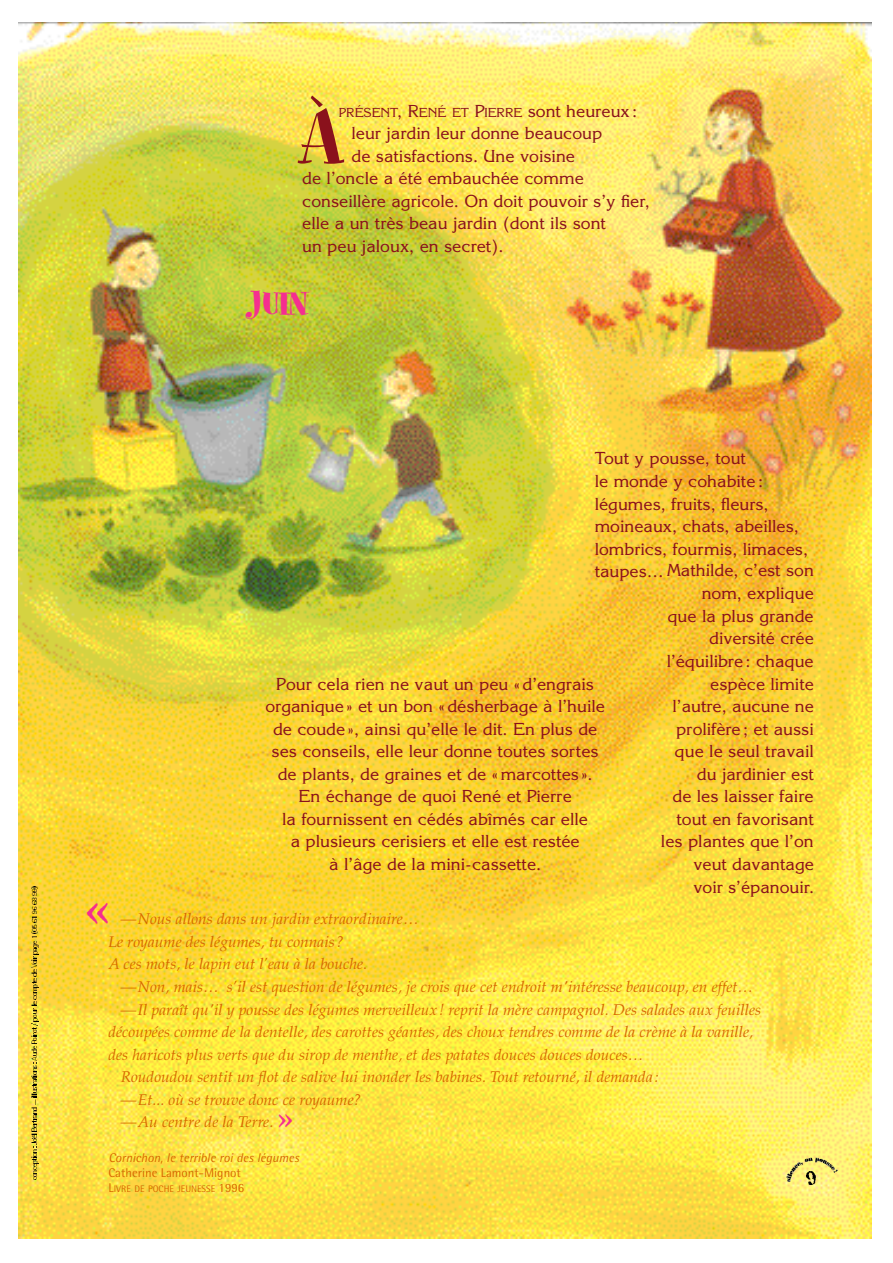
<style>
.page{position:relative;width:893px;height:1263px;background:#fff}
.page>*{position:absolute;margin:0;border:0;box-sizing:border-box;transform-origin:0 0}
.t1{font:85.35px "Spumoni LP";color:#8a111c;scale:.91 1}
.t2{font:45.15px "Attic";color:#f52e90}
.t3{font:36.6px "Spumoni LP";color:#f52e90}
.t4{font:28.2px "Attic";color:#f52e90}
.t5{font:16.95px/22.6px "Korinna";color:#8a111c;text-align:right}
.t6{font:italic 15.45px/22.5px "Palatino";color:#d76700}
.t7{font:italic 12.75px "Rotis Semi Sans";color:#d76700}
.t8{font:12.75px "Korinna";color:#8a111c}
.t9{font:12.75px "Rotis Semi Sans";color:#d76700}
.t10{font:9.45px "Rotis Semi Sans";color:#d76700}
.s1{font-size:16.95px}
.s2{font-size:12.75px}
</style>
<div class="page">
<img style="left:18px;top:22px;width:853px;height:1216px">
<img style="left:801px;top:1182px;width:14px;height:2px">
<img style="left:784px;top:1153px;width:53px;height:29px">
<svg style="left:30px;top:887px;width:8px;height:293px;background:#c5ad34"></svg>
<h1 class="t1" style="left:299px;top:82px;width:49px">À</h1>
<p class="t8" style="left:339px;top:105px;width:300px">PRÉSENT<span class="s1">, R</span>ENÉ ET <span class="s1">P</span>IERRE <span class="s1">sont heureux :</span></p>
<p class="t5" style="left:351px;top:122px;width:252px">leur jardin leur donne beaucoup</p>
<p class="t5" style="left:351px;top:145px;width:225px">de satisfactions. Une voisine</p>
<p class="t5" style="left:302px;top:167px;width:283px">de l’oncle a été embauchée comme</p>
<p class="t5" style="left:302px;top:190px;width:349px">conseillère agricole. On doit pouvoir s’y fier,</p>
<p class="t5" style="left:302px;top:212px;width:305px">elle a un très beau jardin (dont ils sont</p>
<p class="t5" style="left:302px;top:235px;width:203px">un peu jaloux, en secret).</p>
<h3 class="t3" style="left:246px;top:280px;width:63px">JUIN</h3>
<p class="t5" style="left:594px;top:447px;width:215px;text-align:left">Tout y pousse, tout<br>le monde y cohabite : légumes, fruits, fleurs, moineaux, chats, abeilles, lombrics, fourmis, limaces,</p>
<p class="t5" style="left:594px;top:559px;width:221px">taupes… Mathilde, c’est son nom, explique<br>que la plus grande<br>diversité crée<br>l’équilibre : chaque<br>espèce limite<br>l’autre, aucune ne<br>prolifère ; et aussi<br>que le seul travail<br>du jardinier est<br>de les laisser faire<br>tout en favorisant<br>les plantes que l’on<br>veut davantage<br>voir s’épanouir.</p>
<p class="t5" style="left:265px;top:672px;width:341px;text-align:center">Pour cela rien ne vaut un peu « d’engrais organique » et un bon « désherbage à l’huile de coude », ainsi qu’elle le dit. En plus de ses conseils, elle leur donne toutes sortes de plants, de graines et de « marcottes ».<br>En échange de quoi René et Pierre<br>la fournissent en cédés abîmés car elle<br>a plusieurs cerisiers et elle est restée<br>à l’âge de la mini-cassette.</p>
<p class="t6" style="left:108px;top:910px;width:311px;text-indent:12px">—Nous allons dans un jardin extraordinaire…<br>Le royaume des légumes, tu connais?<br>A ces mots, le lapin eut l’eau à la bouche.</p>
<p class="t6" style="left:121px;top:977px;width:634px">—Non, mais… s’il est question de légumes, je crois que cet endroit m'intéresse beaucoup, en effet…</p>
<p class="t6" style="left:121px;top:1000px;width:642px">—Il paraît qu'il y pousse des légumes merveilleux! reprit la mère campagnol. Des salades aux feuilles</p>
<p class="t6" style="left:108px;top:1022px;width:646px">découpées comme de la dentelle, des carottes géantes, des choux tendres comme de la crème à la vanille,</p>
<p class="t6" style="left:108px;top:1045px;width:536px">des haricots plus verts que du sirop de menthe, et des patates douces douces douces…</p>
<p class="t6" style="left:121px;top:1068px;width:539px">Roudoudou sentit un flot de salive lui inonder les babines. Tout retourné, il demanda :</p>
<p class="t6" style="left:121px;top:1090px;width:242px">—Et... où se trouve donc ce royaume?</p>
<p class="t6" style="left:121px;top:1113px;width:154px">—Au centre de la Terre.</p>
<p class="t7" style="left:108px;top:1153px;width:192px">Cornichon, le terrible roi des légumes</p>
<p class="t9" style="left:108px;top:1168px;width:134px">Catherine Lamont-Mignot</p>
<p class="t10" style="left:108px;top:1186px;width:137px"><span class="s2">L</span>IVRE DE POCHE JEUNESSE <span class="s2">1996</span></p>
<h2 class="t2" style="left:84px;top:889px;width:28px">«</h2>
<h3 class="t4" style="left:277px;top:1106px;width:18px">»</h3>
</div>
